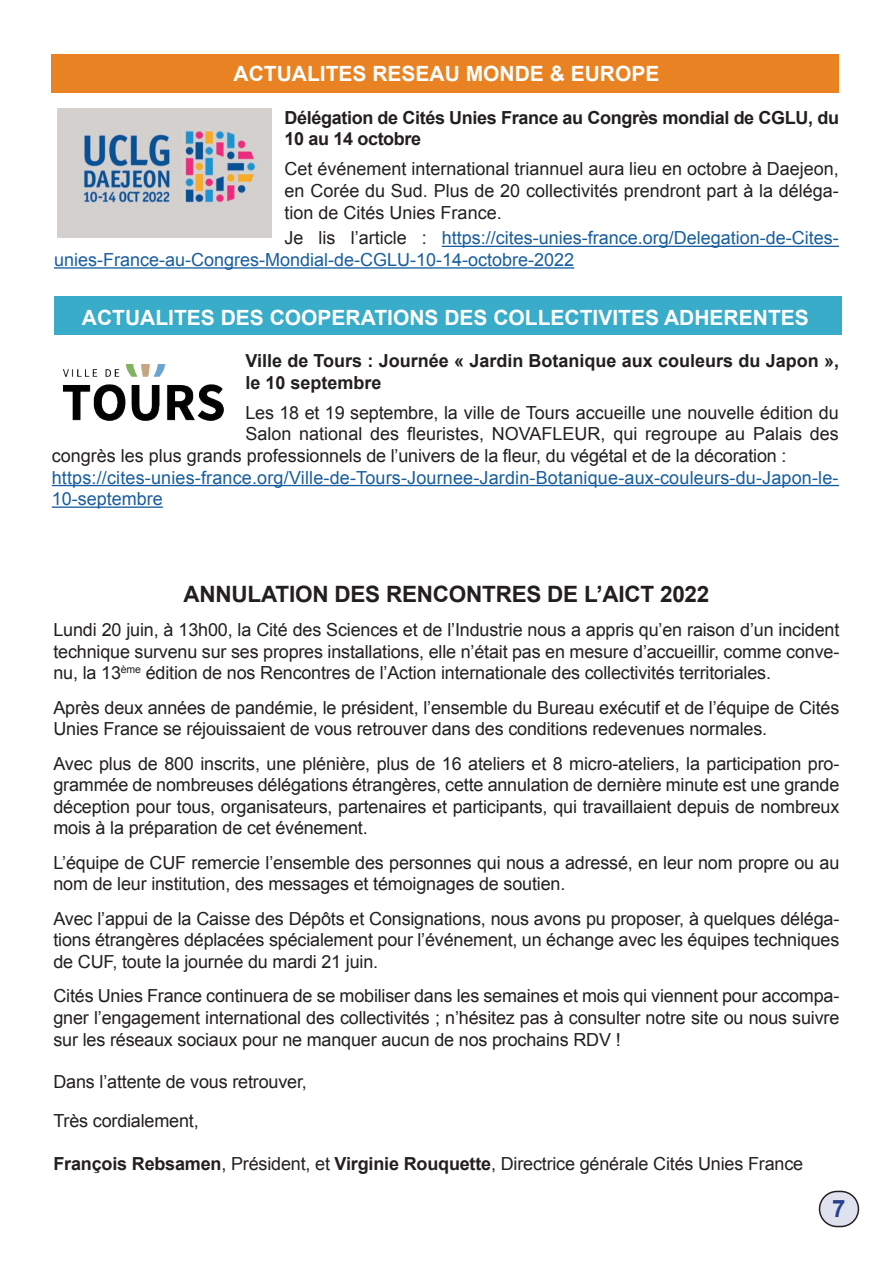
<style>
.page{position:relative;width:893px;height:1263px;background:#fff}
.page>*{position:absolute;margin:0;border:0;box-sizing:border-box;transform-origin:0 0}
.t1{font:700 24px "Arial";color:#253f8e}
.t2{font:700 22.5px "Arial";letter-spacing:-.01em;color:#231f20}
.t3{font:700 21px "Arial";color:#fff}
.t4{font:18px/21.6px "Arial";letter-spacing:-.01em;color:#231f20;text-align:justify}
.t5{font:18px/21.6px "Arial";color:#175d9e}
.t6{font:700 18px/21.6px "Arial";color:#231f20}
.t7{font:700 18px/21.6px "Arial";letter-spacing:-.02em;color:#231f20}
.s1{color:#231f20}
.s2{font-weight:700}
</style>
<div class="page">
<div style="left:819px;top:1191px;width:39px;height:35px;background:#e0e1ee;border-radius:18px"></div>
<div style="left:819px;top:1191px;width:40px;height:36px;border:2px solid #231f20;border-radius:18px"></div>
<div style="left:52px;top:54px;width:787px;height:38px;background:#e98223"></div>
<img style="left:57px;top:109px;width:215px;height:128px">
<hr style="left:442px;top:246px;width:397px;height:1px;background:#175d9e">
<hr style="left:54px;top:267px;width:520px;height:2px;background:#175d9e">
<div style="left:54px;top:297px;width:787px;height:38px;background:#38acc9"></div>
<hr style="left:52px;top:485px;width:787px;height:1px;background:#175d9e">
<hr style="left:52px;top:506px;width:111px;height:2px;background:#175d9e">
<img style="left:63px;top:364px;width:161px;height:57px">
<p class="t3" style="left:234px;top:60px;width:427px">ACTUALITES RESEAU MONDE &amp; EUROPE</p>
<p class="t7" style="left:285px;top:107px;width:556px">Délégation de Cités Unies France au Congrès mondial de CGLU, du<br>10 au 14 octobre</p>
<p class="t4" style="left:285px;top:158px;width:556px">Cet événement international triannuel aura lieu en octobre à Daejeon, en Corée du Sud. Plus de 20 collectivités prendront part à la déléga&shy;tion de Cités Unies France.</p>
<p class="t5" style="left:54px;top:227px;width:786px;text-indent:231px"><span class="s1">Je lis l’article :</span> https://cites-unies-france.org/Delegation-de-Cites&shy;unies-France-au-Congres-Mondial-de-CGLU-10-14-octobre-2022</p>
<p class="t3" style="left:82px;top:303px;width:728px">ACTUALITES DES COOPERATIONS DES COLLECTIVITES ADHERENTES</p>
<p class="t6" style="left:245px;top:351px;width:595px">Ville de Tours : Journée « Jardin Botanique aux couleurs du Japon », le 10 septembre</p>
<p class="t4" style="left:245px;top:402px;width:595px">Les 18 et 19 septembre, la ville de Tours accueille une nouvelle édition du</p>
<p class="t4" style="left:245px;top:423px;width:595px">Salon national des fleuristes, NOVAFLEUR, qui regroupe au Palais des</p>
<p class="t4" style="left:52px;top:445px;width:736px">congrès les plus grands professionnels de l’univers de la fleur, du végétal et de la décoration :</p>
<p class="t5" style="left:52px;top:467px;width:788px">https://cites-unies-france.org/Ville-de-Tours-Journee-Jardin-Botanique-aux-couleurs-du-Japon-le-<br>10-septembre</p>
<p class="t2" style="left:184px;top:579px;width:527px">ANNULATION DES RENCONTRES DE L’AICT 2022</p>
<p class="t4" style="left:53px;top:619px;width:787px">Lundi 20 juin, à 13h00, la Cité des Sciences et de l’Industrie nous a appris qu’en raison d’un incident technique survenu sur ses propres installations, elle n’était pas en mesure d’accueillir, comme conve&shy;nu, la 13<sup>ème</sup> édition de nos Rencontres de l’Action internationale des collectivités territoriales.</p>
<p class="t4" style="left:53px;top:697px;width:787px">Après deux années de pandémie, le président, l’ensemble du Bureau exécutif et de l’équipe de Cités<br>Unies France se réjouissaient de vous retrouver dans des conditions redevenues normales.</p>
<p class="t4" style="left:53px;top:753px;width:787px">Avec plus de 800 inscrits, une plénière, plus de 16 ateliers et 8 micro-ateliers, la participation pro&shy;grammée de nombreuses délégations étrangères, cette annulation de dernière minute est une grande déception pour tous, organisateurs, partenaires et participants, qui travaillaient depuis de nombreux mois à la préparation de cet événement.</p>
<p class="t4" style="left:53px;top:852px;width:787px">L’équipe de CUF remercie l’ensemble des personnes qui nous a adressé, en leur nom propre ou au nom de leur institution, des messages et témoignages de soutien.</p>
<p class="t4" style="left:53px;top:908px;width:787px">Avec l’appui de la Caisse des Dépôts et Consignations, nous avons pu proposer, à quelques déléga&shy;tions étrangères déplacées spécialement pour l’événement, un échange avec les équipes techniques de CUF, toute la journée du mardi 21 juin.</p>
<p class="t4" style="left:53px;top:985px;width:787px">Cités Unies France continuera de se mobiliser dans les semaines et mois qui viennent pour accompa&shy;gner l’engagement international des collectivités ; n’hésitez pas à consulter notre site ou nous suivre sur les réseaux sociaux pour ne manquer aucun de nos prochains RDV !</p>
<p class="t4" style="left:53px;top:1063px;width:255px;line-height:38.5px">Dans l’attente de vous retrouver,<br>Très cordialement,</p>
<p class="t4" style="left:53px;top:1153px;width:751px"><span class="s2">François Rebsamen</span>, Président, et <span class="s2">Virginie Rouquette</span>, Directrice générale Cités Unies France</p>
<h1 class="t1" style="left:832px;top:1192px;width:15px">7</h1>
</div>
